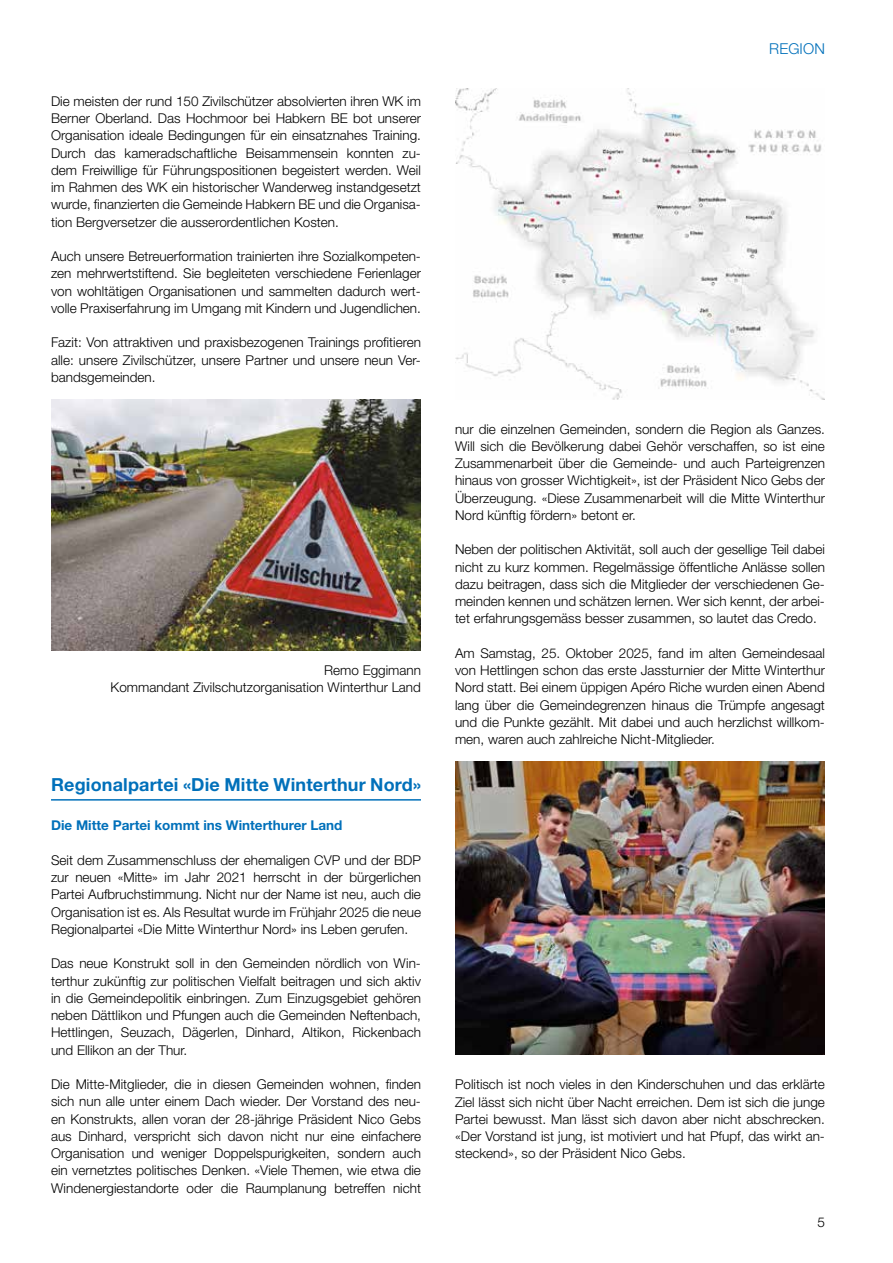
<style>
.page{position:relative;width:893px;height:1263px;background:#fff}
.page>*{position:absolute;margin:0;border:0;box-sizing:border-box;transform-origin:0 0}
.t1{font:700 18px "Helvetica Neue LT Pro";letter-spacing:.01em;color:#0070ba}
.t2{font:300 15px "Helvetica Neue LT Pro";letter-spacing:.01em;color:#0070ba}
.t3{font:300 13.5px/17.2px "Helvetica Neue LT Pro";color:#000;text-align:justify}
.t4{font:700 13.5px "Helvetica Neue LT Pro";color:#0070ba}
</style>
<div class="page">
<hr style="left:51px;top:799px;width:370px;height:2px;background:#0070ba">
<img style="left:455px;top:89px;width:370px;height:310px">
<img style="left:455px;top:762px;width:370px;height:292px">
<img style="left:52px;top:399px;width:369px;height:251px">
<p class="t3" style="left:51px;top:92px;width:371px">Die meisten der rund 150 Zivilschützer absolvierten ihren WK im Berner Oberland. Das Hochmoor bei Habkern BE bot unserer Organisation ideale Bedingungen für ein einsatznahes Training.<br>Durch das kameradschaftliche Beisammensein konnten zu&shy;dem Freiwillige für Führungspositionen begeistert werden. Weil im Rahmen des WK ein historischer Wanderweg instandgesetzt wurde, finanzierten die Gemeinde Habkern BE und die Organisa&shy;tion Bergversetzer die ausserordentlichen Kosten.</p>
<p class="t3" style="left:51px;top:247px;width:371px">Auch unsere Betreuerformation trainierten ihre Sozialkompeten&shy;zen mehrwertstiftend. Sie begleiteten verschiedene Ferienlager von wohltätigen Organisationen und sammelten dadurch wert&shy;volle Praxiserfahrung im Umgang mit Kindern und Jugendlichen.</p>
<p class="t3" style="left:51px;top:334px;width:371px">Fazit: Von attraktiven und praxisbezogenen Trainings profitieren alle: unsere Zivilschützer, unsere Partner und unsere neun Ver&shy;bandsgemeinden.</p>
<p class="t3" style="left:111px;top:661px;width:312px;text-align:right">Remo Eggimann<br>Kommandant Zivilschutzorganisation Winterthur Land</p>
<h1 class="t1" style="left:51px;top:774px;width:371px">Regionalpartei «Die Mitte Winterthur Nord»</h1>
<p class="t4" style="left:51px;top:817px;width:293px">Die Mitte Partei kommt ins Winterthurer Land</p>
<p class="t3" style="left:51px;top:851px;width:371px">Seit dem Zusammenschluss der ehemaligen CVP und der BDP zur neuen «Mitte» im Jahr 2021 herrscht in der bürgerlichen Partei Aufbruchstimmung. Nicht nur der Name ist neu, auch die Organisation ist es. Als Resultat wurde im Frühjahr 2025 die neue Regionalpartei «Die Mitte Winterthur Nord» ins Leben gerufen.</p>
<p class="t3" style="left:51px;top:955px;width:371px">Das neue Konstrukt soll in den Gemeinden nördlich von Win&shy;terthur zukünftig zur politischen Vielfalt beitragen und sich aktiv in die Gemeindepolitik einbringen. Zum Einzugsgebiet gehören neben Dättlikon und Pfungen auch die Gemeinden Neftenbach, Hettlingen, Seuzach, Dägerlen, Dinhard, Altikon, Rickenbach und Ellikon an der Thur.</p>
<p class="t3" style="left:51px;top:1075px;width:371px">Die Mitte-Mitglieder, die in diesen Gemeinden wohnen, finden sich nun alle unter einem Dach wieder. Der Vorstand des neu&shy;en Konstrukts, allen voran der 28-jährige Präsident Nico Gebs aus Dinhard, verspricht sich davon nicht nur eine einfachere Organisation und weniger Doppelspurigkeiten, sondern auch ein vernetztes politisches Denken. «Viele Themen, wie etwa die Windenergiestandorte oder die Raumplanung betreffen nicht</p>
<p class="t2" style="left:769px;top:40px;width:57px">REGION</p>
<p class="t3" style="left:455px;top:420px;width:371px">nur die einzelnen Gemeinden, sondern die Region als Ganzes.<br>Will sich die Bevölkerung dabei Gehör verschaffen, so ist eine Zusammenarbeit über die Gemeinde- und auch Parteigrenzen hinaus von grosser Wichtigkeit», ist der Präsident Nico Gebs der Überzeugung. «Diese Zusammenarbeit will die Mitte Winterthur Nord künftig fördern» betont er.</p>
<p class="t3" style="left:455px;top:541px;width:371px">Neben der politischen Aktivität, soll auch der gesellige Teil dabei nicht zu kurz kommen. Regelmässige öffentliche Anlässe sollen dazu beitragen, dass sich die Mitglieder der verschiedenen Ge&shy;meinden kennen und schätzen lernen. Wer sich kennt, der arbei&shy;tet erfahrungsgemäss besser zusammen, so lautet das Credo.</p>
<p class="t3" style="left:455px;top:644px;width:371px">Am Samstag, 25. Oktober 2025, fand im alten Gemeindesaal von Hettlingen schon das erste Jassturnier der Mitte Winterthur Nord statt. Bei einem üppigen Apéro Riche wurden einen Abend lang über die Gemeindegrenzen hinaus die Trümpfe angesagt und die Punkte gezählt. Mit dabei und auch herzlichst willkom&shy;men, waren auch zahlreiche Nicht-Mitglieder.</p>
<p class="t3" style="left:455px;top:1075px;width:371px">Politisch ist noch vieles in den Kinderschuhen und das erklärte Ziel lässt sich nicht über Nacht erreichen. Dem ist sich die junge Partei bewusst. Man lässt sich davon aber nicht abschrecken. «Der Vorstand ist jung, ist motiviert und hat Pfupf, das wirkt an&shy;steckend», so der Präsident Nico Gebs.</p>
<p class="t3" style="left:817px;top:1213px;width:9px">5</p>
</div>
